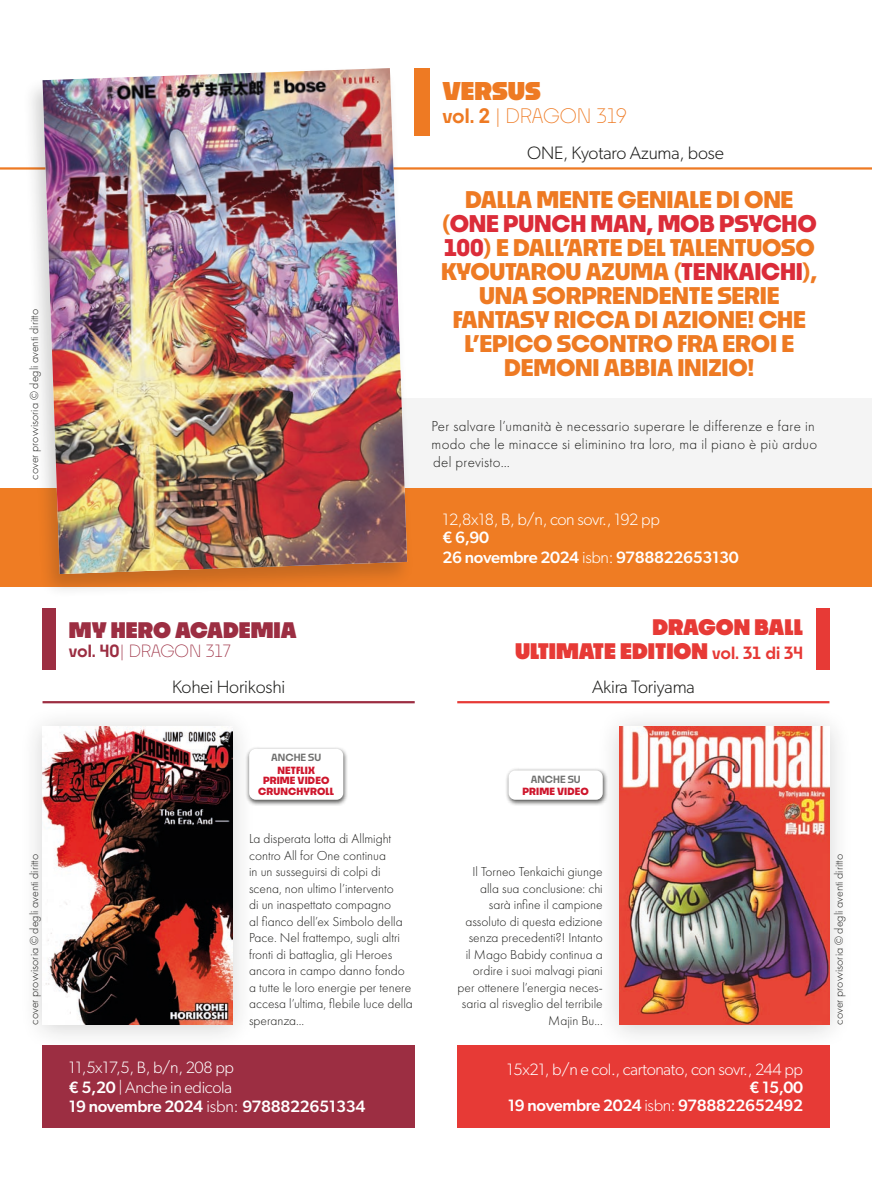
<style>
.page{position:relative;width:872px;height:1191px;background:#fff}
.page>*{position:absolute;margin:0;border:0;box-sizing:border-box;transform-origin:0 0}
.t1{font:900 24px "Noka";color:#ee7a23}
.t2{font:700 22.5px/24px "Noka";letter-spacing:-.01em;color:#ee7a23;text-align:center}
.t3{font:900 21px/24px "Noka";color:#e73a36;text-align:right}
.t4{font:900 21px "Noka";color:#9c2e42}
.t5{font:300 19.5px "Noka";letter-spacing:-.02em;color:#ee7a23}
.t6{font:300 18px "Gibson";letter-spacing:-.01em;color:#1d1d1b}
.t7{font:300 16.5px/19.5px "Gibson";letter-spacing:-.02em;color:#fff}
.t8{font:500 16.5px "Gibson";letter-spacing:-.02em;color:#fff}
.t9{font:300 16.5px "Noka";letter-spacing:-.02em;color:#9c2e42}
.t10{font:300 15px/18px "Futura PT";letter-spacing:.02em;color:#1d1d1b}
.t11{font:300 13.5px/16.5px "Futura PT";color:#1d1d1b;text-align:right}
.t12{font:300 12px "Futura PT";color:#1d1d1b}
.t13{font:700 9.75px "Noka";letter-spacing:.01em;color:#ce162c}
.t14{font:600 9.75px "Noka";color:#70706f}
.s1{font-weight:600}
.s2{color:#db2c39}
.s3{font-weight:500}
.s4{font-weight:300}
.s5{font-weight:600;font-size:16.5px}
</style>
<div class="page">
<div style="left:816px;top:608px;width:13px;height:61px;background:#e73a36"></div>
<div style="left:43px;top:608px;width:13px;height:61px;background:#9c2e42"></div>
<hr style="left:457px;top:701px;width:372px;height:2px;background:#e73a36">
<hr style="left:43px;top:701px;width:372px;height:2px;background:#9c2e42">
<div style="left:596px;top:705px;width:257px;height:345px;background:#1d1d1b;opacity:.2"></div>
<img style="left:620px;top:727px;width:209px;height:297px">
<div style="left:19px;top:705px;width:237px;height:345px;background:#1d1d1b;opacity:.2"></div>
<img style="left:43px;top:727px;width:189px;height:297px">
<div style="left:245px;top:746px;width:104px;height:60px;background:#1d1d1b;opacity:.75"></div>
<div style="left:249px;top:749px;width:94px;height:50px;background:#fff;border-radius:7px"></div>
<div style="left:505px;top:767px;width:103px;height:39px;background:#1d1d1b;opacity:.75"></div>
<div style="left:508px;top:770px;width:95px;height:29px;background:#fff;border-radius:7px"></div>
<div style="left:43px;top:1045px;width:371px;height:82px;background:#9c2e42"></div>
<div style="left:457px;top:1045px;width:372px;height:82px;background:#e73a36"></div>
<div style="left:0;top:488px;width:872px;height:99px;background:#ef7c23"></div>
<hr style="left:0;top:167px;width:872px;height:3px;background:#ee7a23">
<div style="left:415px;top:68px;width:15px;height:67px;background:#ee7a23"></div>
<div style="left:338px;top:398px;width:534px;height:90px;background:#f4f4f4"></div>
<div style="left:22px;top:65px;width:392px;height:534px;background:#1d1d1b;opacity:.2"></div>
<img style="left:43px;top:68px;width:364px;height:506px">
<p class="t12" style="left:27px;top:480px;width:172px;rotate:-90deg">cover provvisoria © degli aventi diritto</p>
<p class="t1" style="left:442px;top:76px;width:100px">VERSUS</p>
<p class="t5" style="left:442px;top:103px;width:186px"><span class="s1">vol. 2</span> | DRAGON 319</p>
<p class="t6" style="left:527px;top:142px;width:198px">ONE, Kyotaro Azuma, bose</p>
<p class="t2" style="left:441px;top:187px;width:378px">DALLA MENTE GENIALE DI ONE (<span class="s2">ONE PUNCH MAN, MOB PSYCHO<br>100</span>) E DALL’ARTE DEL TALENTUOSO<br>KYOUTAROU AZUMA (<span class="s2">TENKAICHI</span>),<br>UNA SORPRENDENTE SERIE<br>FANTASY RICCA DI AZIONE! CHE<br>L’EPICO SCONTRO FRA EROI E<br>DEMONI ABBIA INIZIO!</p>
<p class="t10" style="left:431px;top:417px;width:387px">Per salvare l’umanità è necessario superare le differenze e fare in modo che le minacce si eliminino tra loro, ma il piano è più arduo del previsto…</p>
<p class="t4" style="left:69px;top:616px;width:229px">MY HERO ACADEMIA</p>
<p class="t9" style="left:69px;top:640px;width:164px"><span class="s1">vol. 40</span>| DRAGON 317</p>
<p class="t7" style="left:442px;top:510px;width:219px;line-height:18px">12,8x18, B, b/n, con sovr., 192 pp <span class="s3">€ 6,90</span></p>
<p class="t8" style="left:442px;top:547px;width:298px">26 novembre 2024 <span class="s4">isbn:</span> 9788822653130</p>
<p class="t3" style="left:515px;top:615px;width:290px">DRAGON BALL<br>ULTIMATE EDITION <span class="s5">vol. 31 di 34</span></p>
<p class="t6" style="left:172px;top:675px;width:115px">Kohei Horikoshi</p>
<p class="t6" style="left:592px;top:675px;width:104px">Akira Toriyama</p>
<p class="t14" style="left:271px;top:751px;width:51px">ANCHE SU</p>
<p class="t13" style="left:277px;top:763px;width:39px">NETFLIX</p>
<p class="t13" style="left:263px;top:774px;width:68px">PRIME VIDEO</p>
<p class="t13" style="left:258px;top:785px;width:78px">CRUNCHYROLL</p>
<p class="t14" style="left:531px;top:773px;width:51px">ANCHE SU</p>
<p class="t13" style="left:522px;top:785px;width:68px">PRIME VIDEO</p>
<p class="t11" style="left:249px;top:830px;width:165px;text-align:left">La disperata lotta di Allmight contro All for One continua<br>in un susseguirsi di colpi di scena, non ultimo l’intervento<br>di un inaspettato compagno<br>al fianco dell’ex Simbolo della<br>Pace. Nel frattempo, sugli altri fronti di battaglia, gli Heroes ancora in campo danno fondo a tutte le loro energie per tenere accesa l’ultima, flebile luce della speranza...</p>
<p class="t12" style="left:27px;top:1024px;width:172px;rotate:-90deg">cover provvisoria © degli aventi diritto</p>
<p class="t12" style="left:832px;top:1024px;width:172px;rotate:-90deg">cover provvisoria © degli aventi diritto</p>
<p class="t11" style="left:457px;top:863px;width:147px">Il Torneo Tenkaichi giunge alla sua conclusione: chi sarà infine il campione assoluto di questa edizione senza precedenti?! Intanto<br>il Mago Babidy continua a ordire i suoi malvagi piani per ottenere l’energia neces&shy;saria al risveglio del terribile<br>Majin Bu...</p>
<p class="t7" style="left:69px;top:1057px;width:167px">11,5x17,5, B, b/n, 208 pp <span class="s3">€ 5,20</span> | Anche in edicola</p>
<p class="t8" style="left:69px;top:1096px;width:298px">19 novembre 2024 <span class="s4">isbn:</span> 9788822651334</p>
<p class="t7" style="left:507px;top:1059px;width:297px">15x21, b/n e col., cartonato, con sovr., 244 pp</p>
<p class="t8" style="left:749px;top:1077px;width:55px">€ 15,00</p>
<p class="t8" style="left:507px;top:1095px;width:297px">19 novembre 2024 <span class="s4">isbn:</span> 9788822652492</p>
</div>
